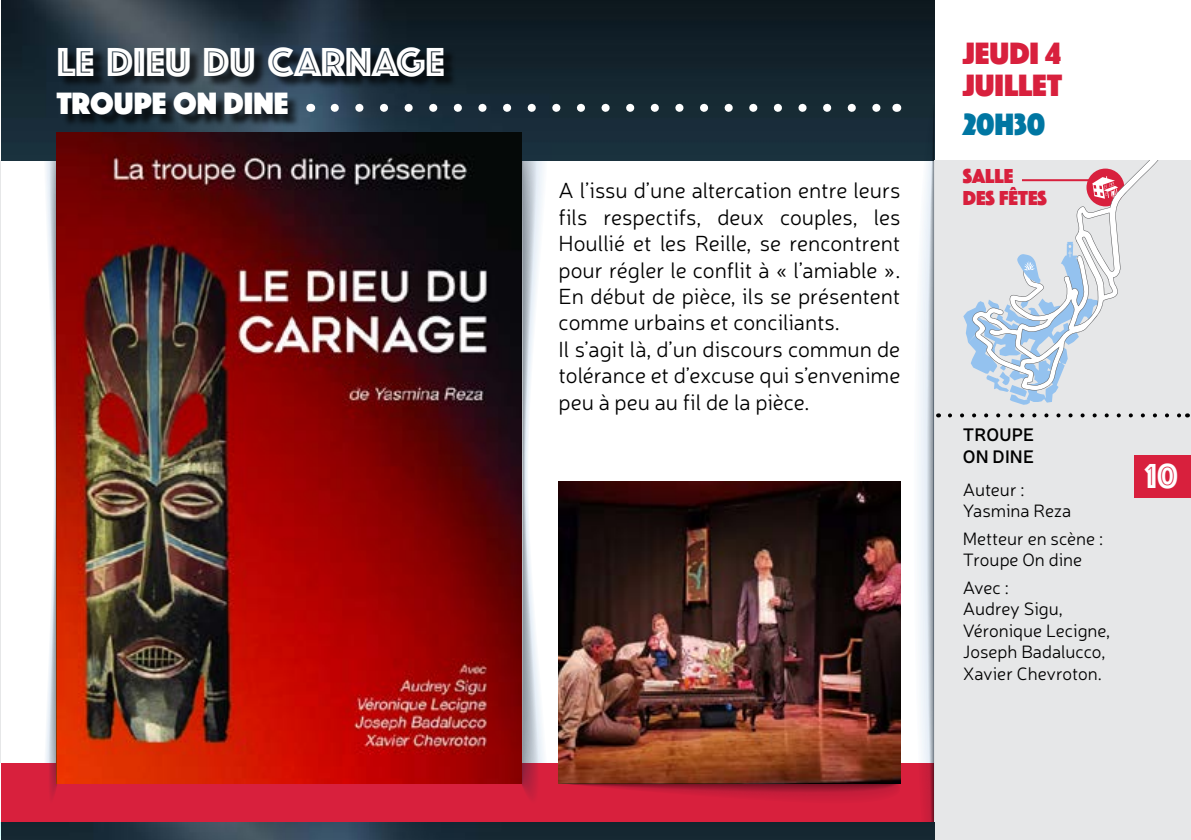
<style>
.page{position:relative;width:1191px;height:840px;background:#fff}
.page>*{position:absolute;margin:0;border:0;box-sizing:border-box;transform-origin:0 0}
.t1{font:42px "Phosphate Inline";color:#fff}
.t2{font:36px "Phosphate Inline";color:#fff}
.t3{font:32px/32px "Phosphate Solid";color:#d8203d}
.t4{font:32px "Phosphate Solid";color:#fff}
.t5{font:32px "Phosphate Solid";color:#0076a2}
.t6{font:300 22px/26.4px "Neris";color:#000}
.t7{font:21px/22px "Phosphate Solid";color:#d8203d}
.t8{font:300 18px/21.6px "Neris";color:#000}
.t9{font:600 18px/21.6px "Neris";letter-spacing:.01em;color:#000}
</style>
<div class="page">
<img style="left:1px;top:0;width:933px;height:160px">
<div style="left:0;top:763px;width:934px;height:76px;background:#d8203d"></div>
<div style="left:934px;top:160px;width:257px;height:679px;background:#e6e7e8"></div>
<div style="left:60px;top:49px;width:397px;height:79px;background:#000;opacity:.75"></div>
<img style="left:58px;top:133px;width:277px;height:650px">
<div style="left:1134px;top:454px;width:57px;height:43px;background:#d8203d"></div>
<svg style="left:1022px;top:160px;width:137px;height:152px"></svg>
<svg style="left:1092px;top:176px;width:26px;height:22px"></svg>
<svg style="left:963px;top:242px;width:137px;height:162px"></svg>
<hr style="left:1022px;top:179px;width:70px;height:2px;background:#d8203d">
<svg style="left:950px;top:413px;width:231px;height:4px"></svg>
<svg style="left:913px;top:104px;width:26px;height:735px"></svg>
<img style="left:1px;top:822px;width:933px;height:17px">
<hr style="left:0;top:160px;width:1px;height:679px;background:#e6e7e8">
<svg style="left:43px;top:98px;width:15px;height:737px"></svg>
<img style="left:335px;top:98px;width:570px;height:737px">
<h1 class="t1" style="left:57px;top:32px;width:389px">LE DIEU DU CARNAGE</h1>
<h3 class="t4" style="left:57px;top:80px;width:233px">TROUPE ON DINE</h3>
<p class="t6" style="left:558px;top:176px;width:343px">A l’issu d’une altercation entre leurs fils respectifs, deux couples, les Houllié et les Reille, se rencontrent pour régler le conflit à « l’amiable ».<br>En début de pièce, ils se présentent comme urbains et conciliants.<br>Il s’agit là, d’un discours commun de tolérance et d’excuse qui s’envenime peu à peu au fil de la pièce.</p>
<h3 class="t3" style="left:962px;top:36px;width:101px">JEUDI 4<br>JUILLET</h3>
<h3 class="t5" style="left:962px;top:101px;width:84px">20H30</h3>
<p class="t7" style="left:962px;top:163px;width:86px">SALLE<br>DES FÊTES</p>
<p class="t9" style="left:962px;top:423px;width:73px">TROUPE<br>ON DINE</p>
<p class="t8" style="left:962px;top:478px;width:110px">Auteur :<br>Yasmina Reza</p>
<p class="t8" style="left:962px;top:526px;width:142px">Metteur en scène :<br>Troupe On dine</p>
<p class="t8" style="left:962px;top:575px;width:149px">Avec :<br>Audrey Sigu,<br>Véronique Lecigne,<br>Joseph Badalucco,<br>Xavier Chevroton.</p>
<h2 class="t2" style="left:1145px;top:450px;width:34px">10</h2>
</div>
